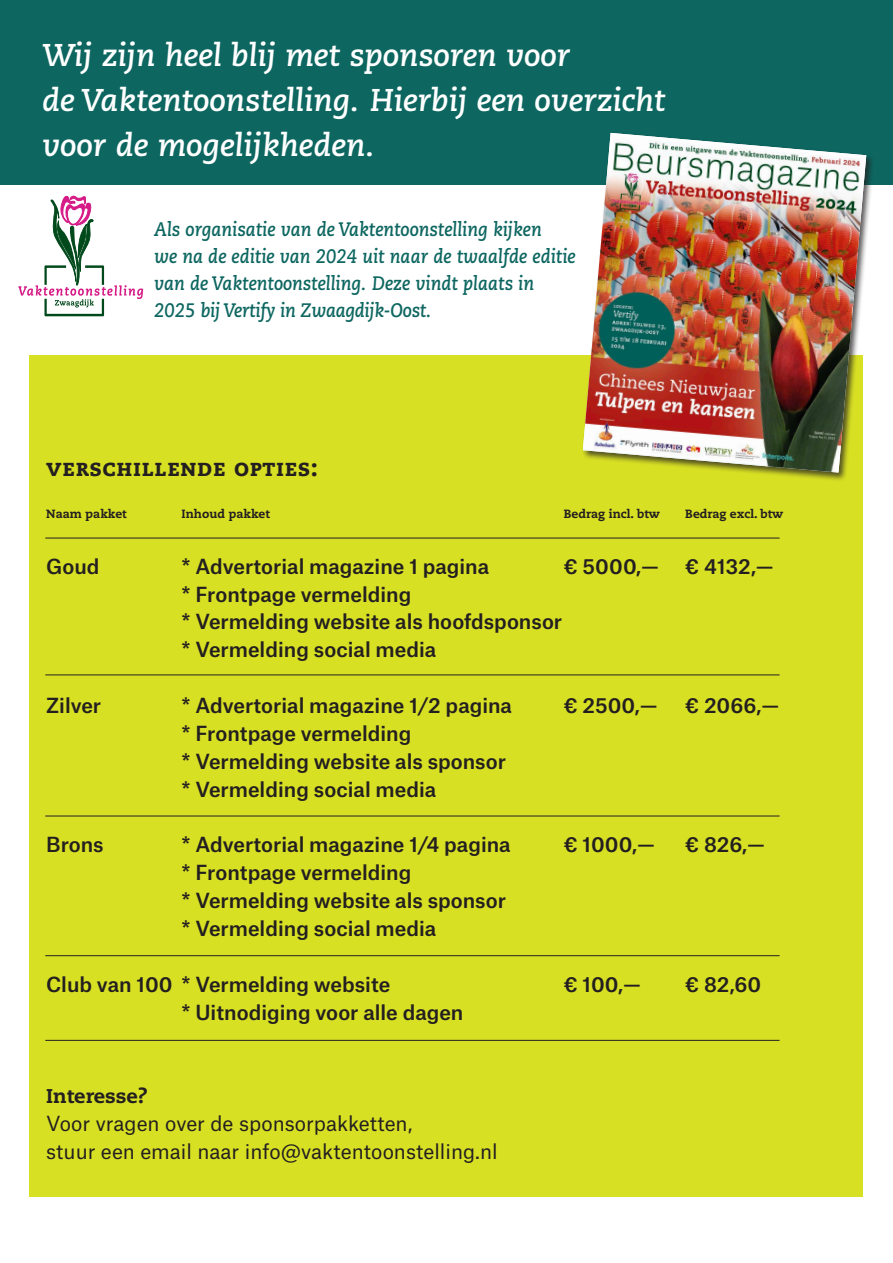
<style>
.page{position:relative;width:893px;height:1263px;background:#fff}
.page>*{position:absolute;margin:0;border:0;box-sizing:border-box;transform-origin:0 0}
.t1{font:italic 700 31.5px "Caecilia LT Std";color:#fff}
.Body{font:800 24px "Caecilia LT Std";letter-spacing:.03em;color:#231f20}
.Body-2{font:500 19.95px "Atlas Grotesk";color:#231f20}
.Body-3{font:19.95px/27.9px "Atlas Grotesk";color:#231f20}
.Body-4{font:800 19.95px "Caecilia LT Std";color:#231f20}
.Kader_tekst{font:italic 700 19.5px/27px "Caecilia LT Std";color:#0d6660;scale:.9 1}
.Body-5{font:800 12px "Caecilia LT Std";color:#231f20}
</style>
<div class="page">
<div style="left:30px;top:356px;width:833px;height:841px;background:#d8e024"></div>
<div style="left:0;top:0;width:893px;height:185px;background:#0d6660"></div>
<div style="left:581px;top:131px;width:294px;height:350px;background:#231f20;opacity:.75"></div>
<img style="left:583px;top:133px;width:283px;height:340px">
<hr style="left:45px;top:538px;width:735px;height:1px;background:#231f20">
<hr style="left:45px;top:674px;width:735px;height:1px;background:#231f20">
<hr style="left:45px;top:816px;width:735px;height:1px;background:#231f20">
<hr style="left:45px;top:955px;width:735px;height:1px;background:#231f20">
<hr style="left:45px;top:1040px;width:735px;height:1px;background:#231f20">
<svg style="left:18px;top:195px;width:125px;height:121px"></svg>
<p class="t1" style="left:42px;top:36px;width:530px">Wij zijn heel blij met sponsoren voor</p>
<p class="t1" style="left:42px;top:81px;width:625px">de Vaktentoonstelling. Hierbij een overzicht</p>
<p class="t1" style="left:42px;top:126px;width:334px">voor de mogelijkheden.</p>
<p class="Kader_tekst" style="left:154px;top:216px;width:470px">Als organisatie van de Vaktentoonstelling kijken<br>we na de editie van 2024 uit naar de twaalfde editie van de Vaktentoonstelling. Deze vindt plaats in 2025 bij Vertify in Zwaagdijk-Oost.</p>
<p class="Body" style="left:46px;top:453px;width:273px">verschillende opties:</p>
<p class="Body-5" style="left:46px;top:506px;width:82px">Naam pakket</p>
<p class="Body-5" style="left:182px;top:506px;width:90px">Inhoud pakket</p>
<p class="Body-5" style="left:564px;top:506px;width:98px">Bedrag incl. btw</p>
<p class="Body-5" style="left:685px;top:506px;width:99px">Bedrag excl. btw</p>
<p class="Body-2" style="left:46px;top:550px;width:55px">Goud</p>
<p class="Body-2" style="left:182px;top:550px;width:309px">* Advertorial magazine 1 pagina</p>
<p class="Body-2" style="left:564px;top:550px;width:97px">€ 5000,—</p>
<p class="Body-2" style="left:685px;top:550px;width:90px">€ 4132,—</p>
<p class="Body-2" style="left:182px;top:578px;width:231px">* Frontpage vermelding</p>
<p class="Body-2" style="left:182px;top:605px;width:382px">* Vermelding website als hoofdsponsor</p>
<p class="Body-2" style="left:182px;top:633px;width:256px">* Vermelding social media</p>
<p class="Body-2" style="left:46px;top:689px;width:56px">Zilver</p>
<p class="Body-2" style="left:182px;top:689px;width:332px">* Advertorial magazine 1/2 pagina</p>
<p class="Body-2" style="left:564px;top:689px;width:95px">€ 2500,—</p>
<p class="Body-2" style="left:685px;top:689px;width:95px">€ 2066,—</p>
<p class="Body-2" style="left:182px;top:717px;width:231px">* Frontpage vermelding</p>
<p class="Body-2" style="left:182px;top:745px;width:326px">* Vermelding website als sponsor</p>
<p class="Body-2" style="left:182px;top:773px;width:256px">* Vermelding social media</p>
<p class="Body-2" style="left:46px;top:828px;width:59px">Brons</p>
<p class="Body-2" style="left:182px;top:828px;width:331px">* Advertorial magazine 1/4 pagina</p>
<p class="Body-2" style="left:564px;top:828px;width:93px">€ 1000,—</p>
<p class="Body-2" style="left:685px;top:828px;width:81px">€ 826,—</p>
<p class="Body-2" style="left:182px;top:856px;width:231px">* Frontpage vermelding</p>
<p class="Body-2" style="left:182px;top:884px;width:326px">* Vermelding website als sponsor</p>
<p class="Body-2" style="left:182px;top:912px;width:256px">* Vermelding social media</p>
<p class="Body-2" style="left:46px;top:968px;width:346px">Club van 100 * Vermelding website</p>
<p class="Body-2" style="left:564px;top:968px;width:79px">€ 100,—</p>
<p class="Body-2" style="left:685px;top:968px;width:77px">€ 82,60</p>
<p class="Body-2" style="left:182px;top:996px;width:283px">* Uitnodiging voor alle dagen</p>
<p class="Body-4" style="left:46px;top:1084px;width:103px">Interesse?</p>
<p class="Body-3" style="left:46px;top:1107px;width:453px">Voor vragen over de sponsorpakketten,<br>stuur een email naar info@vaktentoonstelling.nl</p>
</div>
